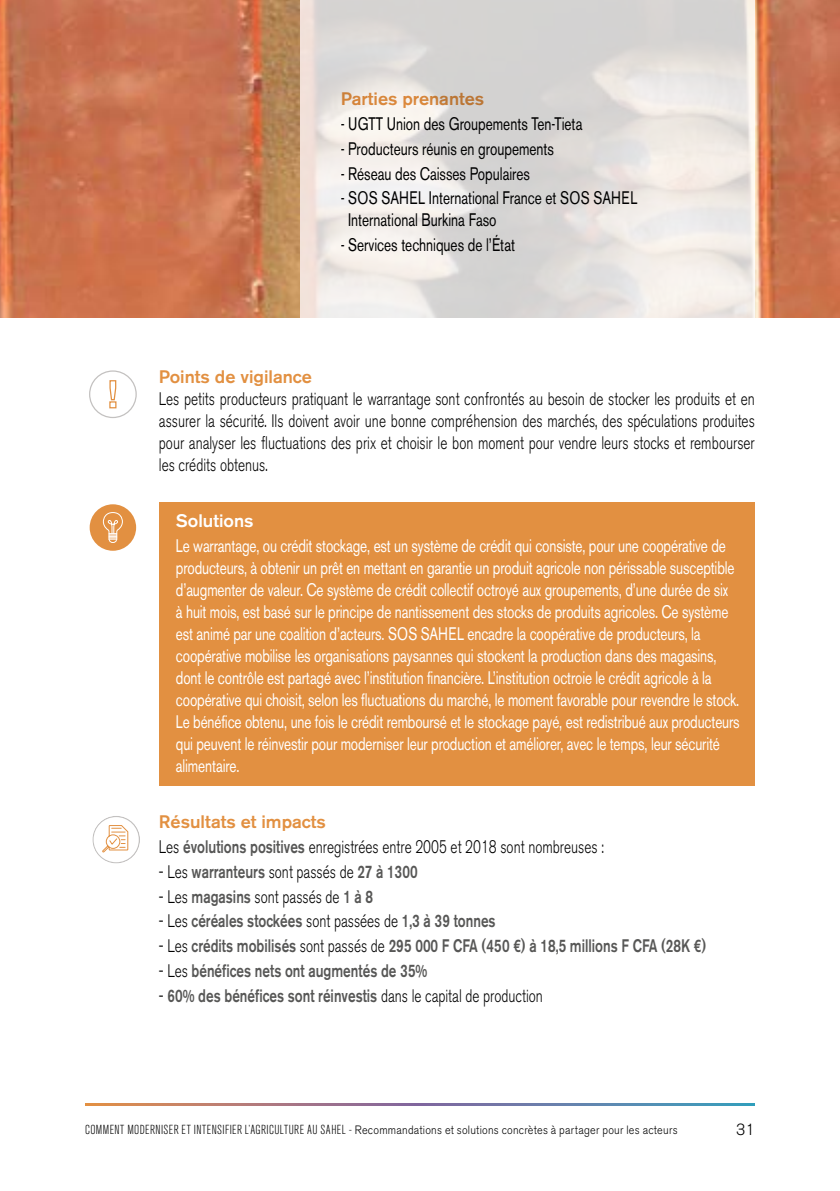
<style>
.page{position:relative;width:840px;height:1191px;background:#fff}
.page>*{position:absolute;margin:0;border:0;box-sizing:border-box;transform-origin:0 0}
.t1{font:700 37.8px "Helvetica Neue LT Std";color:#575756}
.t2{font:700 20.4px "Helvetica Neue LT Std";color:#575756}
.t3{font:18px/22px "Akzidenz Grotesk BE";letter-spacing:-.01em;color:#fff;scale:.75 1}
.t4{font:300 18px/22px "Akzidenz Grotesk BE";color:#000;text-align:justify;scale:.75 1}
.t5{font:500 18px "Akzidenz Grotesk BE";color:#575756;scale:.75 1}
.t6{font:18px/22px "Akzidenz Grotesk BE";color:#000;scale:.75 1}
.t7{font:500 18px "Akzidenz Grotesk BE";color:#e29041}
.t8{font:500 18px "Akzidenz Grotesk BE";color:#fff}
.t9{font:300 16px "Akzidenz Grotesk BE";color:#000}
.t10{font:300 12px "Akzidenz Grotesk BE";letter-spacing:.025em;color:#000;scale:.9 1}
.s1{font-weight:500;color:#e29041}
.s2{font-weight:500;color:#575756}
.s3{font-weight:300;color:#000}
.s4{font-stretch:condensed;font-size:13px}
</style>
<div class="page">
<img style="left:0;top:0;width:839px;height:317px">
<svg style="left:300px;top:0;width:454px;height:317px;background:#e3dfdd"></svg>
<svg style="left:85px;top:1103px;width:669px;height:3px;background:#887f92"></svg>
<svg style="left:109px;top:380px;width:8px;height:29px"></svg>
<div style="left:89px;top:370px;width:48px;height:48px;border:1px solid #c3c1c0;border-radius:50%"></div>
<div style="left:90px;top:504px;width:46px;height:47px;background:#e29041;border-radius:50%"></div>
<svg style="left:102px;top:512px;width:21px;height:31px"></svg>
<div style="left:92px;top:816px;width:48px;height:47px;border:1px solid #c3c1c0;border-radius:50%"></div>
<svg style="left:102px;top:825px;width:27px;height:28px"></svg>
<div style="left:159px;top:502px;width:595px;height:283px;background:#e29041"></div>
<p class="t7" style="left:340px;top:88px;width:145px">Parties prenantes</p>
<p class="t6" style="left:340px;top:113px;width:324px">- UGTT Union des Groupements Ten-Tieta</p>
<p class="t6" style="left:340px;top:137px;width:286px">- Producteurs réunis en groupements</p>
<p class="t6" style="left:340px;top:162px;width:254px">- Réseau des Caisses Populaires</p>
<p class="t6" style="left:348px;top:187px;width:387px;text-indent:-8px">- SOS SAHEL International France et SOS SAHEL<br>International Burkina Faso</p>
<p class="t6" style="left:340px;top:234px;width:234px">- Services techniques de l’État</p>
<p class="t7" style="left:159px;top:365px;width:154px">Points de vigilance</p>
<p class="t4" style="left:159px;top:388px;width:795px">Les petits producteurs pratiquant le warrantage sont confrontés au besoin de stocker les produits et en assurer la sécurité. Ils doivent avoir une bonne compréhension des marchés, des spéculations produites pour analyser les fluctuations des prix et choisir le bon moment pour vendre leurs stocks et rembourser les crédits obtenus.</p>
<h1 class="t1" style="left:170px;top:361px;width:24px">+</h1>
<p class="t2" style="left:205px;top:382px;width:7px">!</p>
<p class="t2" style="left:205px;top:445px;width:7px">!</p>
<p class="t8" style="left:176px;top:509px;width:79px">Solutions</p>
<p class="t3" style="left:176px;top:534px;width:752px">Le warrantage, ou crédit stockage, est un système de crédit qui consiste, pour une coopérative de producteurs, à obtenir un prêt en mettant en garantie un produit agricole non périssable susceptible d’augmenter de valeur. Ce système de crédit collectif octroyé aux groupements, d’une durée de six<br>à huit mois, est basé sur le principe de nantissement des stocks de produits agricoles. Ce système est animé par une coalition d’acteurs. SOS SAHEL encadre la coopérative de producteurs, la coopérative mobilise les organisations paysannes qui stockent la production dans des magasins, dont le contrôle est partagé avec l’institution financière. L’institution octroie le crédit agricole à la coopérative qui choisit, selon les fluctuations du marché, le moment favorable pour revendre le stock.<br>Le bénéfice obtenu, une fois le crédit remboursé et le stockage payé, est redistribué aux producteurs qui peuvent le réinvestir pour moderniser leur production et améliorer, avec le temps, leur sécurité alimentaire.</p>
<h1 class="t1" style="left:174px;top:603px;width:24px">+</h1>
<p class="t2" style="left:208px;top:686px;width:7px">!</p>
<p class="t4" style="left:159px;top:809px;width:594px;line-height:24.8px"><span class="s1">Résultats et impacts<br></span>Les <span class="s2">évolutions positives</span> enregistrées entre 2005 et 2018 sont nombreuses :</p>
<p class="t5" style="left:159px;top:860px;width:346px"><span class="s3">- Les</span> warranteurs <span class="s3">sont passés de</span> 27 à 1300</p>
<p class="t4" style="left:159px;top:885px;width:287px">- Les <span class="s2">magasins</span> sont passés de <span class="s2">1 à 8</span></p>
<p class="t5" style="left:159px;top:910px;width:450px"><span class="s3">- Les</span> céréales stockées <span class="s3">sont passées de</span> 1,3 à 39 tonnes</p>
<p class="t5" style="left:159px;top:935px;width:730px"><span class="s3">- Les</span> crédits mobilisés <span class="s3">sont passés de</span> 295 000 F CFA (450 €) à 18,5 millions F CFA (28K €)</p>
<p class="t5" style="left:159px;top:959px;width:359px"><span class="s3">- Les</span> bénéfices nets ont augmentés de 35%</p>
<p class="t5" style="left:159px;top:984px;width:513px"><span class="s3">-</span> 60% des bénéfices sont réinvestis <span class="s3">dans le capital de production</span></p>
<p class="t10" style="left:85px;top:1123px;width:659px"><span class="s4">COMMENT MODERNISER ET INTENSIFIER L’AGRICULTURE AU SAHEL -</span> Recommandations et solutions concrètes à partager pour les acteurs</p>
<p class="t9" style="left:735px;top:1120px;width:20px">31</p>
</div>
